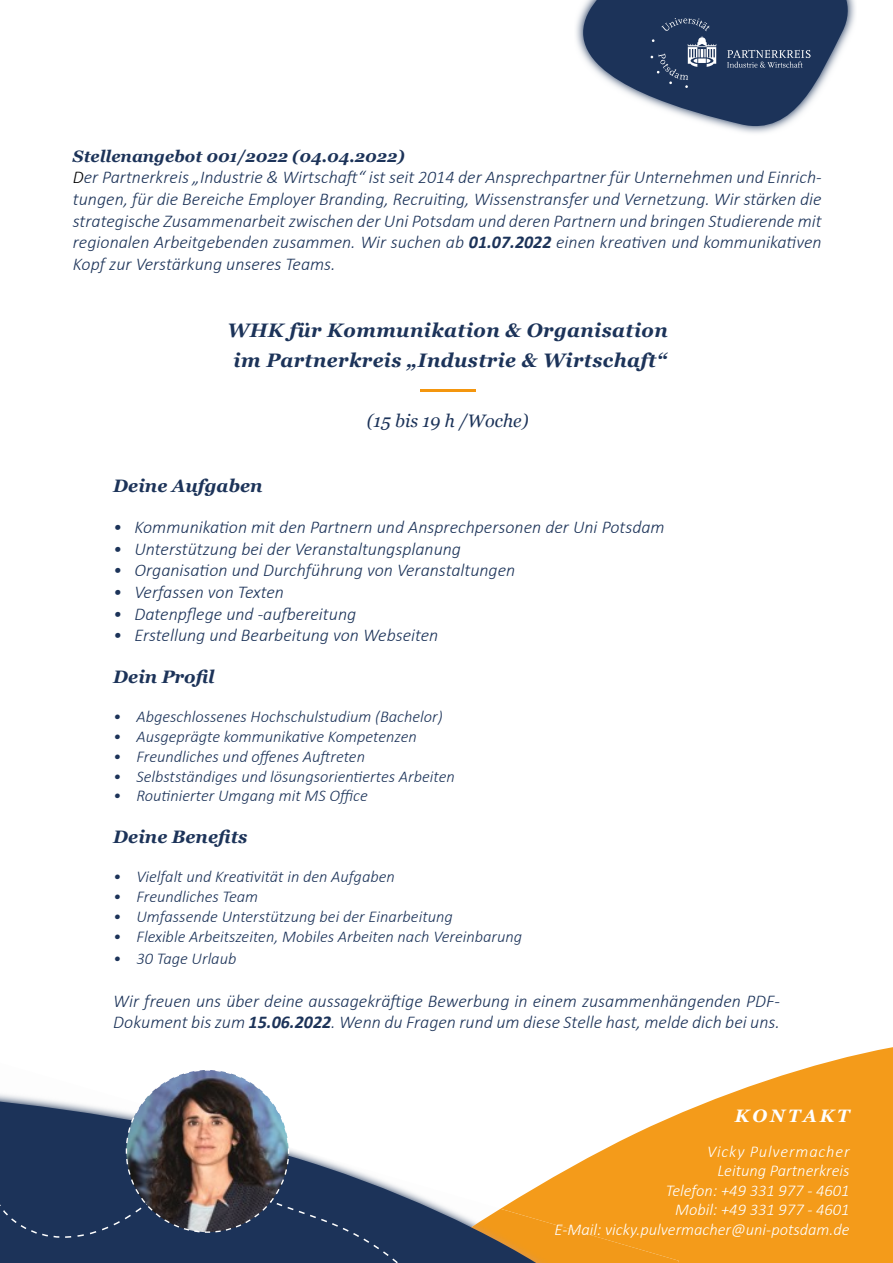
<style>
.page{position:relative;width:893px;height:1263px;background:#fff}
.page>*{position:absolute;margin:0;border:0;box-sizing:border-box;transform-origin:0 0}
.t1{font:italic 700 19.5px/30px "Georgia";letter-spacing:.02em;color:#1c3359;text-align:center}
.t2{font:italic 300 18px/21.6px "Calibri";color:#1c3359;text-align:justify}
.t3{font:italic 700 18px "Georgia";color:#1c3359}
.t4{font:italic 18px "Georgia";color:#1c3359}
.t5{font:italic 700 18px "Georgia";letter-spacing:.16em;color:#fff}
.t6{font:italic 300 16.5px "Calibri";color:#1c3359}
.t7{font:italic 300 16.5px/19.5px "Calibri";color:#fff;text-align:right}
.t8{font:italic 700 16.5px "Georgia";color:#1c3359}
.s1{color:#000}
.s2{font-weight:700}
</style>
<div class="page">
<hr style="left:420px;top:389px;width:55px;height:2px;background:#f4960e">
<img style="left:576px;top:7px;width:7px;height:49px">
<svg style="left:721px;top:1047px;width:172px;height:216px;background:#f5a531"></svg>
<svg style="left:583px;top:0;width:272px;height:133px"></svg>
<svg style="left:0;top:1094px;width:721px;height:169px;fill:#f49b1a"></svg>
<svg style="left:0;top:1107px;width:480px;height:156px"></svg>
<svg style="left:76px;top:1070px;width:244px;height:168px"></svg>
<p class="t8" style="left:73px;top:144px;width:333px">Stellenangebot 001/2022 (04.04.2022)</p>
<p class="t2" style="left:73px;top:167px;width:750px"><span class="s1">D</span>er Partnerkreis „Industrie &amp; Wirtschaft“ ist seit 2014 der Ansprechpartner für Unternehmen und Einrich&shy;tungen, für die Bereiche Employer Branding, Recruiting, Wissenstransfer und Vernetzung. Wir stärken die strategische Zusammenarbeit zwischen der Uni Potsdam und deren Partnern und bringen Studierende mit regionalen Arbeitgebenden zusammen. Wir suchen ab <span class="s2">01.07.2022</span> einen kreativen und kommunikativen Kopf zur Verstärkung unseres Teams.</p>
<p class="t1" style="left:227px;top:314px;width:442px">WHK für Kommunikation &amp; Organisation im Partnerkreis „Industrie &amp; Wirtschaft“</p>
<p class="t4" style="left:367px;top:408px;width:163px">(15 bis 19 h /Woche)</p>
<p class="t3" style="left:113px;top:472px;width:151px">Deine Aufgaben</p>
<p class="t2" style="left:113px;top:516px;width:553px">• Kommunikation mit den Partnern und Ansprechpersonen der Uni Potsdam</p>
<p class="t2" style="left:113px;top:538px;width:349px">• Unterstützung bei der Veranstaltungsplanung</p>
<p class="t2" style="left:113px;top:559px;width:403px">• Organisation und Durchführung von Veranstaltungen</p>
<p class="t2" style="left:113px;top:581px;width:172px">• Verfassen von Texten</p>
<p class="t2" style="left:113px;top:603px;width:244px">• Datenpflege und -aufbereitung</p>
<p class="t2" style="left:113px;top:624px;width:327px">• Erstellung und Bearbeitung von Webseiten</p>
<p class="t3" style="left:113px;top:663px;width:103px">Dein Profil</p>
<p class="t6" style="left:113px;top:706px;width:331px">• Abgeschlossenes Hochschulstudium (Bachelor)</p>
<p class="t6" style="left:113px;top:726px;width:305px">• Ausgeprägte kommunikative Kompetenzen</p>
<p class="t6" style="left:113px;top:746px;width:253px">• Freundliches und offenes Auftreten</p>
<p class="t6" style="left:113px;top:766px;width:343px">• Selbstständiges und lösungsorientiertes Arbeiten</p>
<p class="t6" style="left:113px;top:786px;width:256px">• Routinierter Umgang mit MS Office</p>
<p class="t3" style="left:113px;top:823px;width:136px">Deine Benefits</p>
<p class="t6" style="left:113px;top:867px;width:283px">• Vielfalt und Kreativität in den Aufgaben</p>
<p class="t6" style="left:113px;top:886px;width:146px">• Freundliches Team</p>
<p class="t6" style="left:113px;top:906px;width:341px">• Umfassende Unterstützung bei der Einarbeitung</p>
<p class="t6" style="left:113px;top:926px;width:410px">• Flexible Arbeitszeiten, Mobiles Arbeiten nach Vereinbarung</p>
<p class="t6" style="left:113px;top:948px;width:125px">• 30 Tage Urlaub</p>
<p class="t2" style="left:113px;top:990px;width:668px">Wir freuen uns über deine aussagekräftige Bewerbung in einem zusammenhängenden PDF-<br>Dokument bis zum <span class="s2">15.06.2022</span>. Wenn du Fragen rund um diese Stelle hast, melde dich bei uns.</p>
<p class="t5" style="left:735px;top:1102px;width:116px">KONTAKT</p>
<p class="t7" style="left:554px;top:1141px;width:297px">Vicky Pulvermacher<br>Leitung Partnerkreis<br>Telefon: +49 331 977 - 4601<br>Mobil: +49 331 977 - 4601<br>E-Mail: vicky.pulvermacher@uni-potsdam.de</p>
</div>
